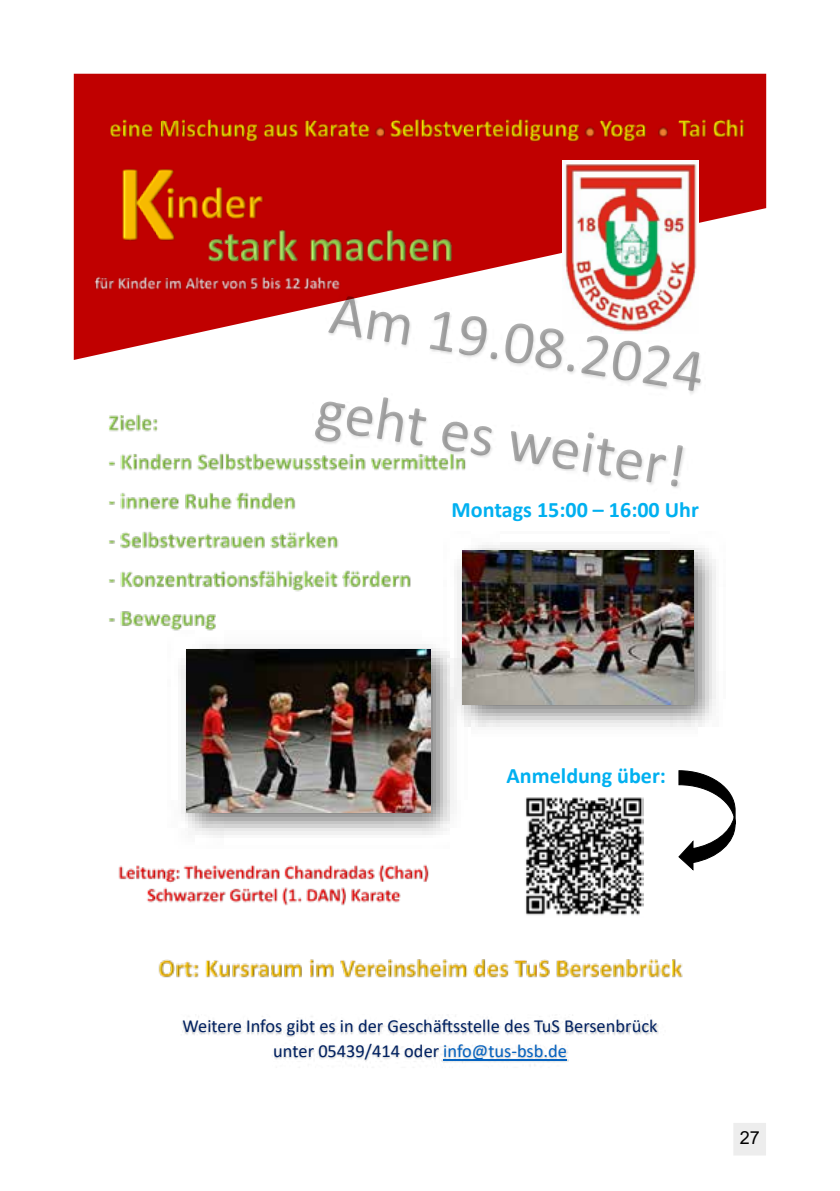
<style>
.page{position:relative;width:840px;height:1191px;background:#fff}
.page>*{position:absolute;margin:0;border:0;box-sizing:border-box;transform-origin:0 0}
.t1{font:700 22px "Calibri";color:#00b0f0}
.t2{font:18.4px/24.8px "Calibri";color:#002060;text-align:center}
.t3{font:18px "Arial";color:#000}
.s1{color:#0563c1}
</style>
<div class="page">
<div style="left:733px;top:1122px;width:32px;height:33px;background:#ededed"></div>
<div style="left:74px;top:74px;width:691px;height:286px;background:#c00000"></div>
<img style="left:181px;top:645px;width:273px;height:193px">
<img style="left:187px;top:649px;width:243px;height:163px">
<img style="left:96px;top:155px;width:98px;height:101px">
<img style="left:157px;top:174px;width:114px;height:69px">
<img style="left:198px;top:217px;width:264px;height:30px">
<img style="left:561px;top:161px;width:136px;height:86px">
<img style="left:90px;top:112px;width:672px;height:43px">
<img style="left:108px;top:415px;width:321px;height:230px">
<img style="left:118px;top:864px;width:311px;height:42px">
<img style="left:158px;top:959px;width:525px;height:19px">
<img style="left:74px;top:273px;width:57px;height:52px">
<img style="left:182px;top:1014px;width:477px;height:21px">
<img style="left:260px;top:1033px;width:170px;height:29px">
<img style="left:430px;top:1033px;width:124px;height:33px">
<img style="left:554px;top:1033px;width:36px;height:29px">
<img style="left:443px;top:1058px;width:124px;height:4px">
<hr style="left:443px;top:1059px;width:123px;height:1px;background:#0563c1">
<img style="left:407px;top:1058px;width:36px;height:8px">
<img style="left:131px;top:247px;width:634px;height:380px">
<img style="left:279px;top:263px;width:486px;height:81px">
<svg style="left:328px;top:296px;width:81px;height:48px"></svg>
<svg style="left:429px;top:312px;width:271px;height:32px"></svg>
<img style="left:266px;top:344px;width:499px;height:212px">
<svg style="left:315px;top:397px;width:176px;height:58px"></svg>
<svg style="left:510px;top:431px;width:172px;height:55px"></svg>
<img style="left:443px;top:532px;width:285px;height:208px">
<img style="left:462px;top:550px;width:230px;height:154px">
<img style="left:525px;top:797px;width:118px;height:119px">
<svg style="left:678px;top:770px;width:58px;height:100px"></svg>
<p class="t1" style="left:451px;top:494px;width:249px">Montags 15:00 – 16:00 Uhr</p>
<p class="t1" style="left:506px;top:760px;width:161px">Anmeldung über:</p>
<p class="t2" style="left:182px;top:1013px;width:476px">Weitere Infos gibt es in der Geschäftsstelle des TuS Bersenbrück unter 05439/414 oder <span class="s1">info@tus-bsb.de</span></p>
<p class="t3" style="left:739px;top:1125px;width:22px">27</p>
</div>
